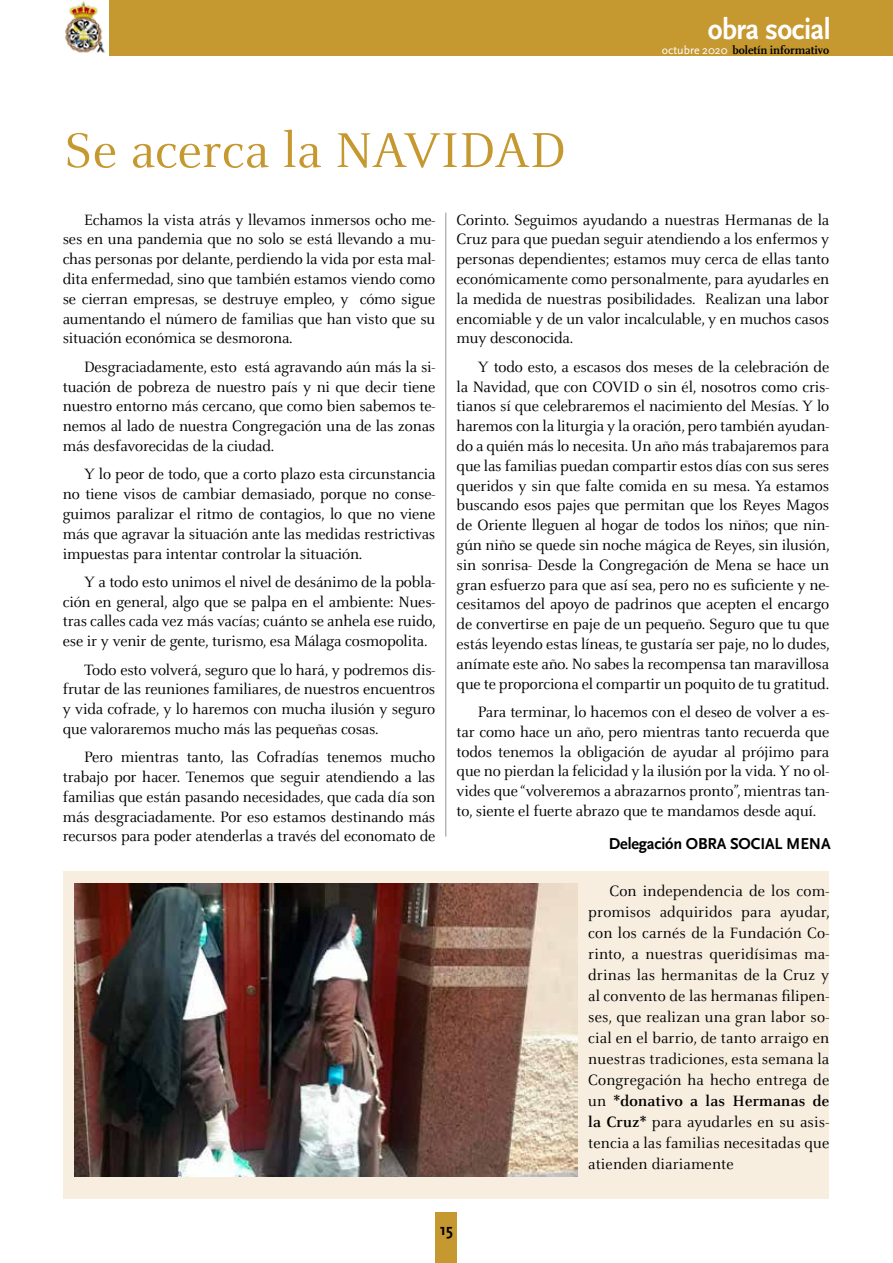
<style>
.page{position:relative;width:893px;height:1263px;background:#fff}
.page>*{position:absolute;margin:0;border:0;box-sizing:border-box;transform-origin:0 0}
.t1{font:54px "Celeste";color:#c69830}
.t2{font:700 30.3px "Scala Sans";letter-spacing:-.02em;color:#fff;scale:.95 1}
.t3{font:16.5px/19.8px "Celeste";letter-spacing:-.01em;color:#000;text-align:justify}
.t4{font:700 16.5px "Scala Sans";letter-spacing:-.01em;color:#000}
.t5{font:700 12px "FF Scala";color:#000}
.s1{font-family:"Scala Sans";font-weight:400;color:#fff}
.s2{font-weight:700}
</style>
<div class="page">
<div style="left:64px;top:872px;width:765px;height:327px;background:#f7eee0"></div>
<div style="left:64px;top:0;width:829px;height:55px;background:#c69830"></div>
<div style="left:436px;top:1213px;width:21px;height:50px;background:#c69830"></div>
<img style="left:64px;top:0;width:44px;height:55px">
<img style="left:74px;top:883px;width:504px;height:293px">
<hr style="left:446px;top:213px;width:1px;height:624px;background:#939598">
<h1 class="t1" style="left:64px;top:123px;width:503px">Se acerca la NAVIDAD</h1>
<h2 class="t2" style="left:708px;top:13px;width:131px">obra social</h2>
<p class="t5" style="left:662px;top:43px;width:169px"><span class="s1">octubre 2020</span> boletín informativo</p>
<p class="t3" style="left:63px;top:210px;width:374px;text-indent:21px">Echamos la vista atrás y llevamos inmersos ocho me&shy;ses en una pandemia que no solo se está llevando a mu&shy;chas personas por delante, perdiendo la vida por esta mal&shy;dita enfermedad, sino que también estamos viendo como se cierran empresas, se destruye empleo, y cómo sigue aumentando el número de familias que han visto que su situación económica se desmorona.</p>
<p class="t3" style="left:63px;top:357px;width:374px;text-indent:21px">Desgraciadamente, esto está agravando aún más la si&shy;tuación de pobreza de nuestro país y ni que decir tiene nuestro entorno más cercano, que como bien sabemos te&shy;nemos al lado de nuestra Congregación una de las zonas más desfavorecidas de la ciudad.</p>
<p class="t3" style="left:63px;top:465px;width:374px;text-indent:21px">Y lo peor de todo, que a corto plazo esta circunstancia no tiene visos de cambiar demasiado, porque no conse&shy;guimos paralizar el ritmo de contagios, lo que no viene más que agravar la situación ante las medidas restrictivas impuestas para intentar controlar la situación.</p>
<p class="t3" style="left:63px;top:572px;width:375px;text-indent:21px">Y a todo esto unimos el nivel de desánimo de la pobla&shy;ción en general, algo que se palpa en el ambiente: Nues&shy;tras calles cada vez más vacías; cuánto se anhela ese ruido, ese ir y venir de gente, turismo, esa Málaga cosmopolita.</p>
<p class="t3" style="left:63px;top:660px;width:374px;text-indent:21px">Todo esto volverá, seguro que lo hará, y podremos dis&shy;frutar de las reuniones familiares, de nuestros encuentros y vida cofrade, y lo haremos con mucha ilusión y seguro que valoraremos mucho más las pequeñas cosas.</p>
<p class="t3" style="left:63px;top:748px;width:374px;text-indent:21px">Pero mientras tanto, las Cofradías tenemos mucho trabajo por hacer. Tenemos que seguir atendiendo a las familias que están pasando necesidades, que cada día son más desgraciadamente. Por eso estamos destinando más recursos para poder atenderlas a través del economato de</p>
<p class="t3" style="left:457px;top:210px;width:374px">Corinto. Seguimos ayudando a nuestras Hermanas de la Cruz para que puedan seguir atendiendo a los enfermos y personas dependientes; estamos muy cerca de ellas tanto económicamente como personalmente, para ayudarles en la medida de nuestras posibilidades. Realizan una labor encomiable y de un valor incalculable, y en muchos casos muy desconocida.</p>
<p class="t3" style="left:457px;top:357px;width:375px;text-indent:21px">Y todo esto, a escasos dos meses de la celebración de la Navidad, que con COVID o sin él, nosotros como cris&shy;tianos sí que celebraremos el nacimiento del Mesías. Y lo haremos con la liturgia y la oración, pero también ayudan&shy;do a quién más lo necesita. Un año más trabajaremos para que las familias puedan compartir estos días con sus seres queridos y sin que falte comida en su mesa. Ya estamos buscando esos pajes que permitan que los Reyes Magos de Oriente lleguen al hogar de todos los niños; que nin&shy;gún niño se quede sin noche mágica de Reyes, sin ilusión, sin sonrisa- Desde la Congregación de Mena se hace un gran esfuerzo para que así sea, pero no es suficiente y ne&shy;cesitamos del apoyo de padrinos que acepten el encargo de convertirse en paje de un pequeño. Seguro que tu que estás leyendo estas líneas, te gustaría ser paje, no lo dudes, anímate este año. No sabes la recompensa tan maravillosa que te proporciona el compartir un poquito de tu gratitud.</p>
<p class="t3" style="left:457px;top:702px;width:374px;text-indent:21px">Para terminar, lo hacemos con el deseo de volver a es&shy;tar como hace un año, pero mientras tanto recuerda que todos tenemos la obligación de ayudar al prójimo para que no pierdan la felicidad y la ilusión por la vida. Y no ol&shy;vides que “volveremos a abrazarnos pronto”, mientras tan&shy;to, siente el fuerte abrazo que te mandamos desde aquí.</p>
<p class="t4" style="left:609px;top:834px;width:223px">Delegación OBRA SOCIAL MENA</p>
<p class="t3" style="left:588px;top:880px;width:243px;line-height:21px;text-indent:21px">Con independencia de los com&shy;promisos adquiridos para ayudar, con los carnés de la Fundación Co&shy;rinto, a nuestras queridísimas ma&shy;drinas las hermanitas de la Cruz y al convento de las hermanas filipen&shy;ses, que realizan una gran labor so&shy;cial en el barrio, de tanto arraigo en nuestras tradiciones, esta semana la Congregación ha hecho entrega de un <span class="s2">*donativo a las Hermanas de la Cruz*</span> para ayudarles en su asis&shy;tencia a las familias necesitadas que atienden diariamente</p>
<p class="t4" style="left:440px;top:1221px;width:15px">15</p>
</div>
